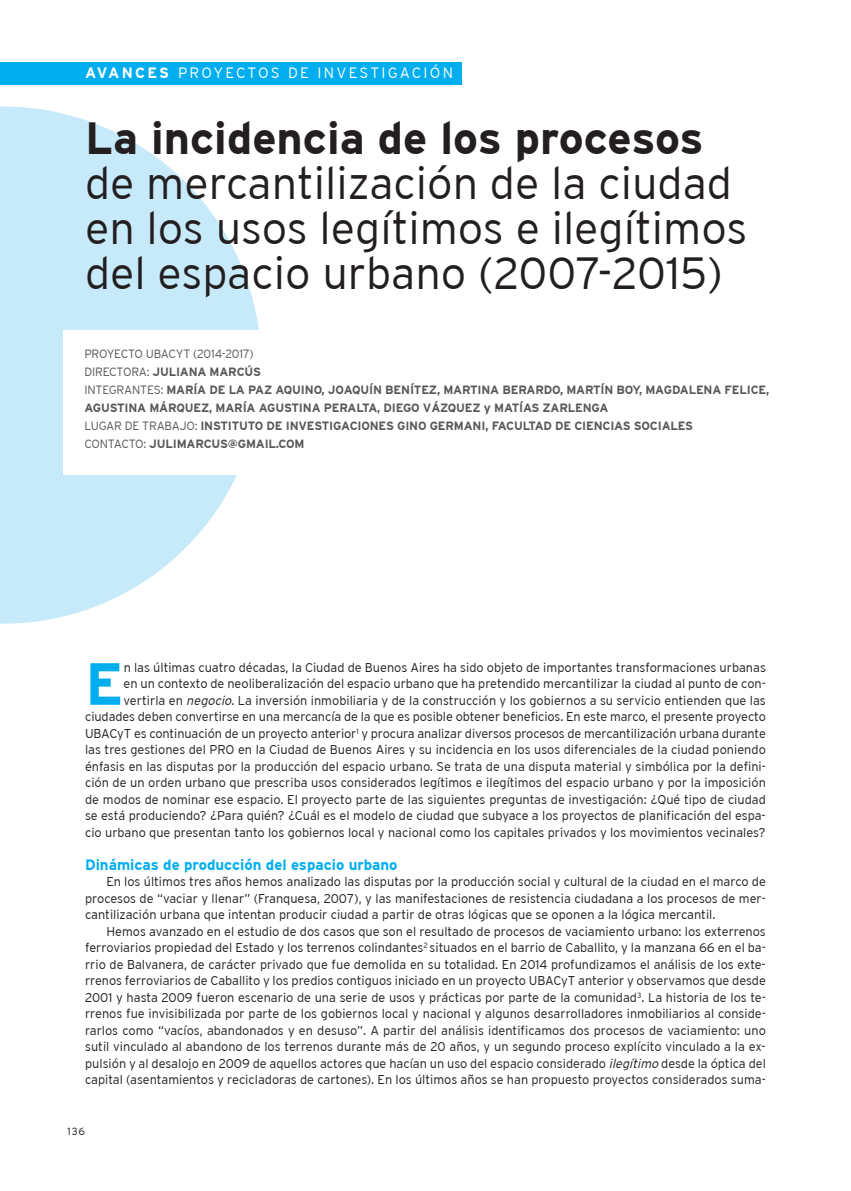
<style>
.page{position:relative;width:851px;height:1191px;background:#fff}
.page>*{position:absolute;margin:0;border:0;box-sizing:border-box;transform-origin:0 0}
.t1{font:700 59.4px "Interstate";color:#00aeef}
.t2{font:300 45px/45px "Interstate";color:#231f20}
.t3{font:700 45px "Interstate";color:#231f20}
.t4{font:700 15px "Interstate";color:#00aeef}
.t5{font:300 15px "Interstate";letter-spacing:.15em;color:#fff}
.t6{font:300 12.75px/16.5px "Interstate";color:#231f20;text-align:justify}
.t7{font:700 12px/18px "Interstate";letter-spacing:-.015em;color:#57585a}
.t8{font:300 10.5px "Interstate";color:#231f20}
.s1{font-weight:700}
.s2{font-weight:300}
.s3{font-style:italic}
</style>
<div class="page">
<svg style="left:0;top:107px;width:259px;height:516px;fill:#c6eafa"></svg>
<div style="left:0;top:63px;width:461px;height:22px;background:#00aeef"></div>
<div style="left:63px;top:330px;width:780px;height:145px;background:#fff"></div>
<p class="t5" style="left:85px;top:66px;width:369px"><span class="s1">AVANCES</span> PROYECTOS DE INVESTIGACIÓN</p>
<h2 class="t3" style="left:85px;top:118px;width:620px">La incidencia de los procesos</h2>
<h2 class="t2" style="left:85px;top:163px;width:663px">de mercantilización de la ciudad en los usos legítimos e ilegítimos del espacio urbano (2007-2015)</h2>
<p class="t7" style="left:84px;top:345px;width:686px"><span class="s2">PROYECTO UBACYT (2014-2017)<br>DIRECTORA:</span> JULIANA MARCÚS<br><span class="s2">INTEGRANTES:</span> MARÍA DE LA PAZ AQUINO, JOAQUÍN BENÍTEZ, MARTINA BERARDO, MARTÍN BOY, MAGDALENA FELICE, AGUSTINA MÁRQUEZ, MARÍA AGUSTINA PERALTA, DIEGO VÁZQUEZ y MATÍAS ZARLENGA<br><span class="s2">LUGAR DE TRABAJO:</span> INSTITUTO DE INVESTIGACIONES GINO GERMANI, FACULTAD DE CIENCIAS SOCIALES<br><span class="s2">CONTACTO:</span> JULIMARCUS@GMAIL.COM</p>
<p class="t6" style="left:85px;top:660px;width:682px;text-align:right">n las últimas cuatro décadas, la Ciudad de Buenos Aires ha sido objeto de importantes transformaciones urbanas<br>en un contexto de neoliberalización del espacio urbano que ha pretendido mercantilizar la ciudad al punto de con&shy;vertirla en <span class="s3">negocio</span>. La inversión inmobiliaria y de la construcción y los gobiernos a su servicio entienden que las ciudades deben convertirse en una mercancía de la que es posible obtener beneficios. En este marco, el presente proyecto UBACyT es continuación de un proyecto anterior<sup>1</sup> y procura analizar diversos procesos de mercantilización urbana durante las tres gestiones del PRO en la Ciudad de Buenos Aires y su incidencia en los usos diferenciales de la ciudad poniendo énfasis en las disputas por la producción del espacio urbano. Se trata de una disputa material y simbólica por la defini&shy;ción de un orden urbano que prescriba usos considerados legítimos e ilegítimos del espacio urbano y por la imposición de modos de nominar ese espacio. El proyecto parte de las siguientes preguntas de investigación: ¿Qué tipo de ciudad se está produciendo? ¿Para quién? ¿Cuál es el modelo de ciudad que subyace a los proyectos de planificación del espa&shy;cio urbano que presentan tanto los gobiernos local y nacional como los capitales privados y los movimientos vecinales?</p>
<p class="t4" style="left:85px;top:858px;width:314px">Dinámicas de producción del espacio urbano</p>
<p class="t6" style="left:85px;top:874px;width:682px;text-indent:21px">En los últimos tres años hemos analizado las disputas por la producción social y cultural de la ciudad en el marco de procesos de “vaciar y llenar” (Franquesa, 2007), y las manifestaciones de resistencia ciudadana a los procesos de mer&shy;cantilización urbana que intentan producir ciudad a partir de otras lógicas que se oponen a la lógica mercantil.</p>
<p class="t6" style="left:85px;top:924px;width:682px;text-indent:21px">Hemos avanzado en el estudio de dos casos que son el resultado de procesos de vaciamiento urbano: los exterrenos ferroviarios propiedad del Estado y los terrenos colindantes<sup>2</sup> situados en el barrio de Caballito, y la manzana 66 en el ba&shy;rrio de Balvanera, de carácter privado que fue demolida en su totalidad. En 2014 profundizamos el análisis de los exte&shy;rrenos ferroviarios de Caballito y los predios contiguos iniciado en un proyecto UBACyT anterior y observamos que desde 2001 y hasta 2009 fueron escenario de una serie de usos y prácticas por parte de la comunidad<sup>3</sup>. La historia de los te&shy;rrenos fue invisibilizada por parte de los gobiernos local y nacional y algunos desarrolladores inmobiliarios al conside&shy;rarlos como “vacíos, abandonados y en desuso”. A partir del análisis identificamos dos procesos de vaciamiento: uno sutil vinculado al abandono de los terrenos durante más de 20 años, y un segundo proceso explícito vinculado a la ex&shy;pulsión y al desalojo en 2009 de aquellos actores que hacían un uso del espacio considerado <span class="s3">ilegítimo</span>desde la óptica del capital (asentamientos y recicladoras de cartones). En los últimos años se han propuesto proyectos considerados suma-</p>
<h1 class="t1" style="left:85px;top:657px;width:40px">E</h1>
<p class="t8" style="left:67px;top:1126px;width:19px">136</p>
</div>
